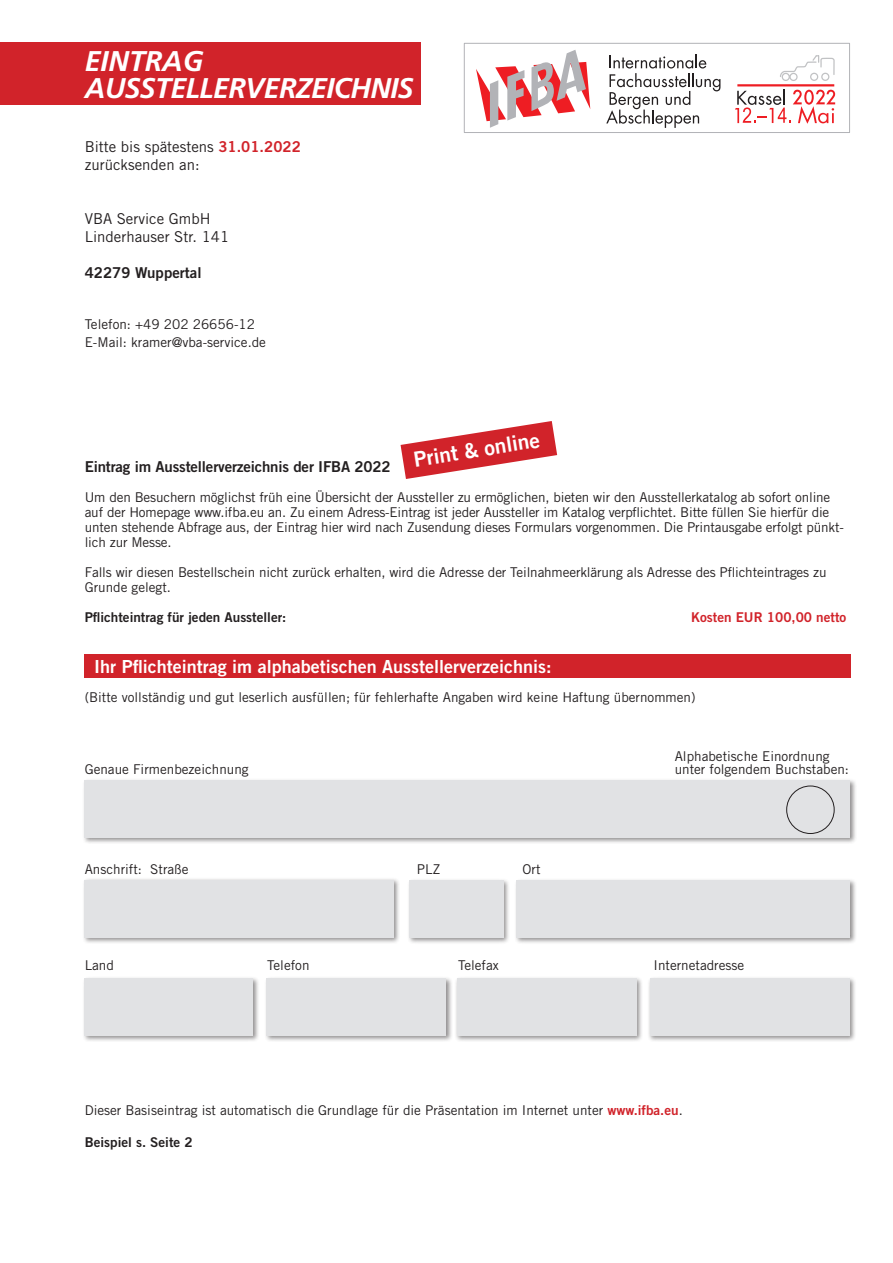
<style>
.page{position:relative;width:893px;height:1263px;background:#fff}
.page>*{position:absolute;margin:0;border:0;box-sizing:border-box;transform-origin:0 0}
.t1{font:italic 700 28.5px/27px "Frutiger";letter-spacing:-.02em;color:#fff}
.t2{font:21px "Trade Gothic Bold Two";color:#fff}
.t3{font:18px "Trade Gothic Bold Two";color:#fff}
.t4{font:15px/18px "Trade Gothic";color:#231f20}
.t5{font:15px "Trade Gothic Bold Two";letter-spacing:-.01em;color:#231f20}
.t6{font:13.5px/15px "Trade Gothic";letter-spacing:-.01em;color:#231f20}
.t7{font:13.5px "Trade Gothic Bold Two";color:#231f20}
.t8{font:13.5px "Trade Gothic Bold Two";color:#d1232a}
.s1{font-family:"Trade Gothic Bold Two";color:#d1232a}
</style>
<div class="page">
<div style="left:84px;top:654px;width:766px;height:24px;background:#d1232a"></div>
<svg style="left:401px;top:421px;width:156px;height:58px"></svg>
<div style="left:0;top:43px;width:421px;height:62px;background:#d1232a"></div>
<div style="left:82px;top:778px;width:775px;height:66px;background:#231f20;opacity:.5"></div>
<div style="left:85px;top:780px;width:765px;height:57px;background:#e1e2e4"></div>
<div style="left:82px;top:877px;width:319px;height:67px;background:#231f20;opacity:.5"></div>
<div style="left:85px;top:880px;width:309px;height:57px;background:#e1e2e4"></div>
<div style="left:82px;top:976px;width:178px;height:66px;background:#231f20;opacity:.5"></div>
<div style="left:85px;top:978px;width:168px;height:57px;background:#e1e2e4"></div>
<div style="left:264px;top:976px;width:189px;height:66px;background:#231f20;opacity:.5"></div>
<div style="left:266px;top:978px;width:180px;height:57px;background:#e1e2e4"></div>
<div style="left:455px;top:976px;width:189px;height:66px;background:#231f20;opacity:.5"></div>
<div style="left:457px;top:978px;width:180px;height:57px;background:#e1e2e4"></div>
<div style="left:648px;top:976px;width:209px;height:66px;background:#231f20;opacity:.5"></div>
<div style="left:650px;top:978px;width:200px;height:57px;background:#e1e2e4"></div>
<div style="left:407px;top:878px;width:103px;height:66px;background:#231f20;opacity:.5"></div>
<div style="left:409px;top:880px;width:95px;height:58px;background:#e1e2e4"></div>
<div style="left:514px;top:878px;width:343px;height:66px;background:#231f20;opacity:.5"></div>
<div style="left:517px;top:880px;width:333px;height:58px;background:#e1e2e4"></div>
<div style="left:786px;top:786px;width:48px;height:48px;border:1px solid #231f20;border-radius:50%"></div>
<svg style="left:606px;top:54px;width:114px;height:74px"></svg>
<svg style="left:476px;top:50px;width:114px;height:78px"></svg>
<svg style="left:780px;top:55px;width:55px;height:26px"></svg>
<hr style="left:737px;top:84px;width:97px;height:2px;background:#ee1d23">
<div style="left:464px;top:43px;width:386px;height:90px;border:1px solid #b2b3b7"></div>
<svg style="left:735px;top:89px;width:100px;height:35px"></svg>
<h1 class="t1" style="left:85px;top:47px;width:331px">EINTRAG<br>AUSSTELLERVERZEICHNIS</h1>
<p class="t4" style="left:85px;top:137px;width:218px">Bitte bis spätestens <span class="s1">31.01.2022 </span>zurücksenden an:</p>
<p class="t4" style="left:85px;top:210px;width:146px">VBA Service GmbH<br>Linderhauser Str. 141</p>
<p class="t5" style="left:85px;top:264px;width:118px">42279 Wuppertal</p>
<p class="t6" style="left:85px;top:315px;width:183px;line-height:18px">Telefon: +49 202 26656-12<br>E-Mail: kramer@vba-service.de</p>
<h2 class="t2" style="left:412px;top:446px;width:129px;rotate:-9deg">Print &amp; online</h2>
<p class="t5" style="left:85px;top:458px;width:308px">Eintrag im Ausstellerverzeichnis der IFBA 2022</p>
<p class="t6" style="left:85px;top:490px;width:761px">Um den Besuchern möglichst früh eine Übersicht der Aussteller zu ermöglichen, bieten wir den Ausstellerkatalog ab sofort online auf der Homepage www.ifba.eu an. Zu einem Adress-Eintrag ist jeder Aussteller im Katalog verpflichtet. Bitte füllen Sie hierfür die unten stehende Abfrage aus, der Eintrag hier wird nach Zusendung dieses Formulars vorgenommen. Die Printausgabe erfolgt pünkt&shy;lich zur Messe.</p>
<p class="t6" style="left:85px;top:565px;width:743px">Falls wir diesen Bestellschein nicht zurück erhalten, wird die Adresse der Teilnahmeerklärung als Adresse des Pflichteintrages zu<br>Grunde gelegt.</p>
<p class="t7" style="left:85px;top:609px;width:203px">Pflichteintrag für jeden Aussteller:</p>
<p class="t8" style="left:691px;top:609px;width:157px">Kosten EUR 100,00 netto</p>
<h3 class="t3" style="left:94px;top:655px;width:459px">Ihr Pflichteintrag im alphabetischen Ausstellerverzeichnis:</h3>
<p class="t6" style="left:85px;top:689px;width:612px">(Bitte vollständig und gut leserlich ausfüllen; für fehlerhafte Angaben wird keine Haftung übernommen)</p>
<p class="t6" style="left:85px;top:762px;width:165px">Genaue Firmenbezeichnung</p>
<p class="t6" style="left:85px;top:861px;width:105px">Anschrift: Straße</p>
<p class="t6" style="left:417px;top:861px;width:25px">PLZ</p>
<p class="t6" style="left:523px;top:861px;width:19px">Ort</p>
<p class="t6" style="left:675px;top:749px;width:176px;line-height:13.5px">Alphabetische Einordnung unter folgendem Buchstaben:</p>
<p class="t6" style="left:85px;top:958px;width:31px">Land</p>
<p class="t6" style="left:267px;top:958px;width:44px">Telefon</p>
<p class="t6" style="left:458px;top:958px;width:42px">Telefax</p>
<p class="t6" style="left:654px;top:958px;width:92px">Internetadresse</p>
<p class="t6" style="left:85px;top:1102px;width:600px">Dieser Basiseintrag ist automatisch die Grundlage für die Präsentation im Internet unter <span class="s1">www.ifba.eu</span>.</p>
<p class="t7" style="left:85px;top:1134px;width:109px">Beispiel s. Seite 2</p>
</div>
